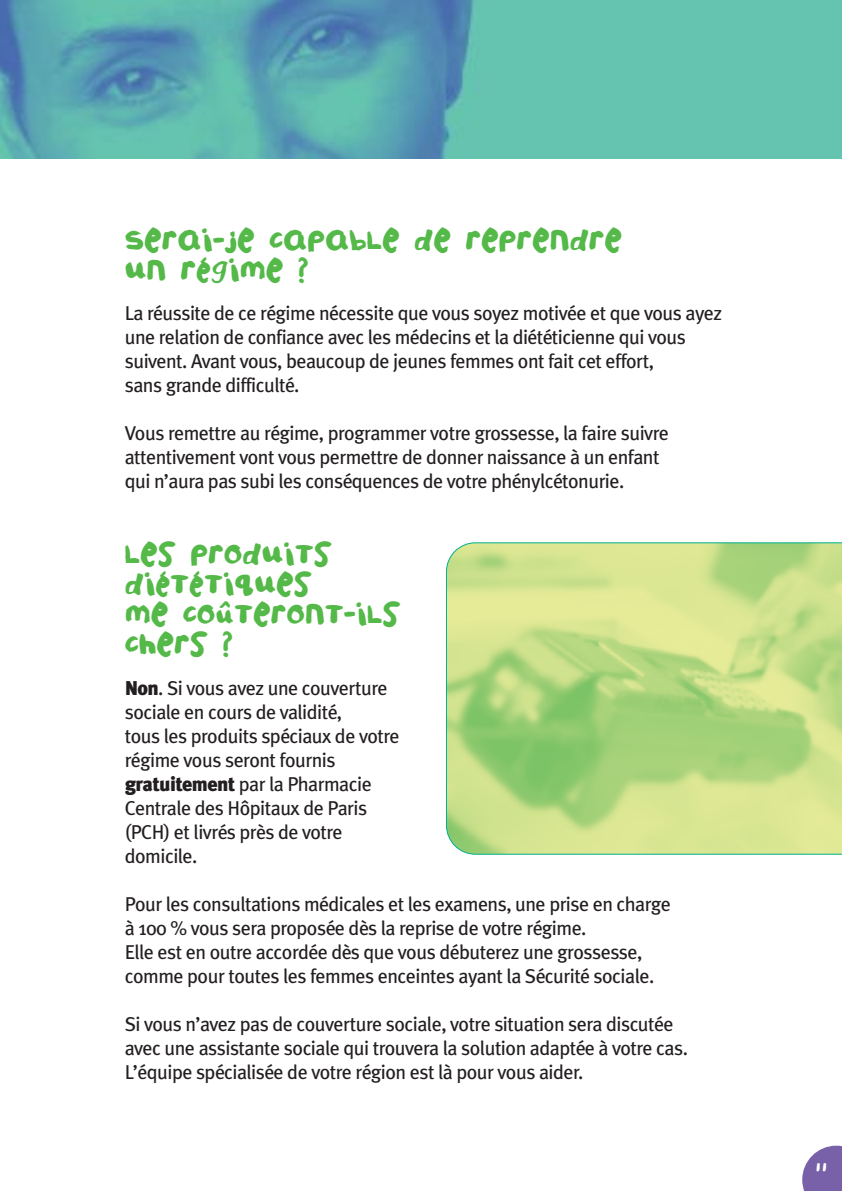
<style>
.page{position:relative;width:842px;height:1191px;background:#fff}
.page>*{position:absolute;margin:0;border:0;box-sizing:border-box;transform-origin:0 0}
.t1{font:26px/30px "Childs Play Age Nine";color:#54b948}
.t2{font:20px/24px "Meta Plus";letter-spacing:-.025em;color:#231f20}
.t3{font:16px "Childs Play Age Nine";color:#fff}
.s1{font-weight:900}
</style>
<div class="page">
<svg style="left:0;top:0;width:842px;height:159px;background:#5eb2b0"></svg>
<svg style="left:802px;top:1145px;width:40px;height:46px;background:#8e7ab7"></svg>
<svg style="left:475px;top:543px;width:367px;height:311px;background:#c1dc86"></svg>
<svg style="left:446px;top:542px;width:29px;height:312px;background:#c0dd8d"></svg>
<h1 class="t1" style="left:125px;top:226px;width:499px">SERAI-JE CAPABLE DE REPRENDRE<br>UN RÉGIME ?</h1>
<p class="t2" style="left:125px;top:303px;width:599px">La réussite de ce régime nécessite que vous soyez motivée et que vous ayez une relation de confiance avec les médecins et la diététicienne qui vous suivent. Avant vous, beaucoup de jeunes femmes ont fait cet effort,<br>sans grande difficulté.</p>
<p class="t2" style="left:125px;top:423px;width:546px">Vous remettre au régime, programmer votre grossesse, la faire suivre attentivement vont vous permettre de donner naissance à un enfant qui n’aura pas subi les conséquences de votre phénylcétonurie.</p>
<h1 class="t1" style="left:125px;top:541px;width:278px">LES PRODUITS<br>DIÉTÉTIQUES<br>ME COÛTERONT-ILS<br>CHERS ?</h1>
<p class="t2" style="left:125px;top:678px;width:276px"><span class="s1">Non</span>. Si vous avez une couverture sociale en cours de validité,<br>tous les produits spéciaux de votre régime vous seront fournis <span class="s1">gratuitement</span> par la Pharmacie<br>Centrale des Hôpitaux de Paris (PCH) et livrés près de votre domicile.</p>
<p class="t2" style="left:125px;top:894px;width:548px">Pour les consultations médicales et les examens, une prise en charge à 100 % vous sera proposée dès la reprise de votre régime.<br>Elle est en outre accordée dès que vous débuterez une grossesse, comme pour toutes les femmes enceintes ayant la Sécurité sociale.</p>
<p class="t2" style="left:125px;top:1014px;width:565px">Si vous n’avez pas de couverture sociale, votre situation sera discutée avec une assistante sociale qui trouvera la solution adaptée à votre cas.<br>L’équipe spécialisée de votre région est là pour vous aider.</p>
<p class="t3" style="left:815px;top:1160px;width:15px">11</p>
</div>
